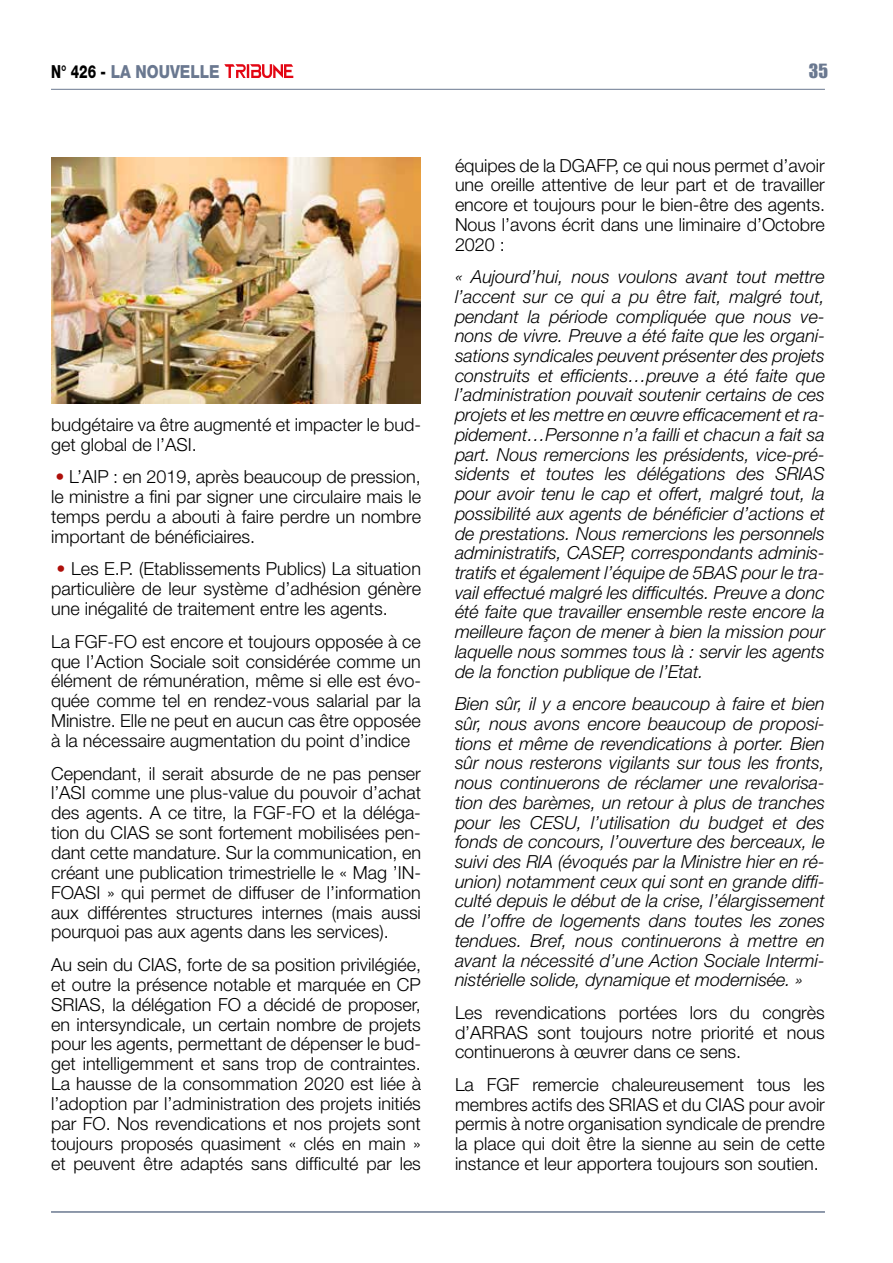
<style>
.page{position:relative;width:893px;height:1263px;background:#fff}
.page>*{position:absolute;margin:0;border:0;box-sizing:border-box;transform-origin:0 0}
.t1{font:300 18px/19.8px "Helvetica Neue";color:#000;text-align:justify}
.t2{font:italic 300 18px/19.8px "Helvetica Neue";color:#000;text-align:justify}
.t3{font:800 18px "Helvetica Neue";color:#6a7890;scale:.85 1}
.t4{font:18px "Impact";color:#6a7890}
.s1{color:#000}
.s2{color:#ae0f0a}
</style>
<div class="page">
<hr style="left:51px;top:89px;width:774px;height:1px;background:#6a7890">
<svg style="left:224px;top:64px;width:69px;height:14px"></svg>
<hr style="left:51px;top:1211px;width:774px;height:1px;background:#6a7890">
<img style="left:51px;top:157px;width:370px;height:247px">
<p class="t3" style="left:51px;top:61px;width:200px"><span class="s1">N° 426 -</span> LA NOUVELLE</p>
<p class="t4" style="left:809px;top:57px;width:21px">35</p>
<p class="t1" style="left:51px;top:414px;width:371px">budgétaire va être augmenté et impacter le bud&shy;get global de l’ASI.</p>
<p class="t1" style="left:51px;top:466px;width:371px"><span class="s2">•</span> L’AIP : en 2019, après beaucoup de pression, le ministre a fini par signer une circulaire mais le temps perdu a abouti à faire perdre un nombre important de bénéficiaires.</p>
<p class="t1" style="left:51px;top:559px;width:371px;text-indent:6px"><span class="s2">•</span> Les E.P. (Etablissements Publics) La situation particulière de leur système d’adhésion génère une inégalité de traitement entre les agents.</p>
<p class="t1" style="left:51px;top:631px;width:371px">La FGF-FO est encore et toujours opposée à ce que l’Action Sociale soit considérée comme un élément de rémunération, même si elle est évo&shy;quée comme tel en rendez-vous salarial par la Ministre. Elle ne peut en aucun cas être opposée à la nécessaire augmentation du point d’indice</p>
<p class="t1" style="left:51px;top:763px;width:371px">Cependant, il serait absurde de ne pas penser l’ASI comme une plus-value du pouvoir d’achat des agents. A ce titre, la FGF-FO et la déléga&shy;tion du CIAS se sont fortement mobilisées pen&shy;dant cette mandature. Sur la communication, en créant une publication trimestrielle le « Mag ’IN-FOASI » qui permet de diffuser de l’information aux différentes structures internes (mais aussi pourquoi pas aux agents dans les services).</p>
<p class="t1" style="left:51px;top:954px;width:371px">Au sein du CIAS, forte de sa position privilégiée, et outre la présence notable et marquée en CP SRIAS, la délégation FO a décidé de proposer, en intersyndicale, un certain nombre de projets pour les agents, permettant de dépenser le bud&shy;get intelligemment et sans trop de contraintes.<br>La hausse de la consommation 2020 est liée à l’adoption par l’administration des projets initiés par FO. Nos revendications et nos projets sont toujours proposés quasiment « clés en main » et peuvent être adaptés sans difficulté par les</p>
<p class="t1" style="left:455px;top:155px;width:371px">équipes de la DGAFP, ce qui nous permet d’avoir une oreille attentive de leur part et de travailler encore et toujours pour le bien-être des agents.<br>Nous l’avons écrit dans une liminaire d’Octobre 2020 :</p>
<p class="t2" style="left:455px;top:266px;width:371px">« Aujourd’hui, nous voulons avant tout mettre l’accent sur ce qui a pu être fait, malgré tout, pendant la période compliquée que nous ve&shy;nons de vivre. Preuve a été faite que les organi&shy;sations syndicales peuvent présenter des projets construits et efficients…preuve a été faite que l’administration pouvait soutenir certains de ces projets et les mettre en œuvre efficacement et ra&shy;pidement…Personne n’a failli et chacun a fait sa part. Nous remercions les présidents, vice-pré&shy;sidents et toutes les délégations des SRIAS pour avoir tenu le cap et offert, malgré tout, la possibilité aux agents de bénéficier d’actions et de prestations. Nous remercions les personnels administratifs, CASEP, correspondants adminis&shy;tratifs et également l’équipe de 5BAS pour le tra&shy;vail effectué malgré les difficultés. Preuve a donc été faite que travailler ensemble reste encore la meilleure façon de mener à bien la mission pour laquelle nous sommes tous là : servir les agents de la fonction publique de l’Etat.</p>
<p class="t2" style="left:455px;top:693px;width:371px">Bien sûr, il y a encore beaucoup à faire et bien sûr, nous avons encore beaucoup de proposi&shy;tions et même de revendications à porter. Bien sûr nous resterons vigilants sur tous les fronts, nous continuerons de réclamer une revalorisa&shy;tion des barèmes, un retour à plus de tranches pour les CESU, l’utilisation du budget et des fonds de concours, l’ouverture des berceaux, le suivi des RIA (évoqués par la Ministre hier en ré&shy;union) notamment ceux qui sont en grande diffi&shy;culté depuis le début de la crise, l’élargissement de l’offre de logements dans toutes les zones tendues. Bref, nous continuerons à mettre en avant la nécessité d’une Action Sociale Intermi&shy;nistérielle solide, dynamique et modernisée. »</p>
<p class="t1" style="left:455px;top:1002px;width:371px">Les revendications portées lors du congrès d’ARRAS sont toujours notre priorité et nous continuerons à œuvrer dans ce sens.</p>
<p class="t1" style="left:455px;top:1074px;width:371px">La FGF remercie chaleureusement tous les membres actifs des SRIAS et du CIAS pour avoir permis à notre organisation syndicale de prendre la place qui doit être la sienne au sein de cette instance et leur apportera toujours son soutien.</p>
</div>
